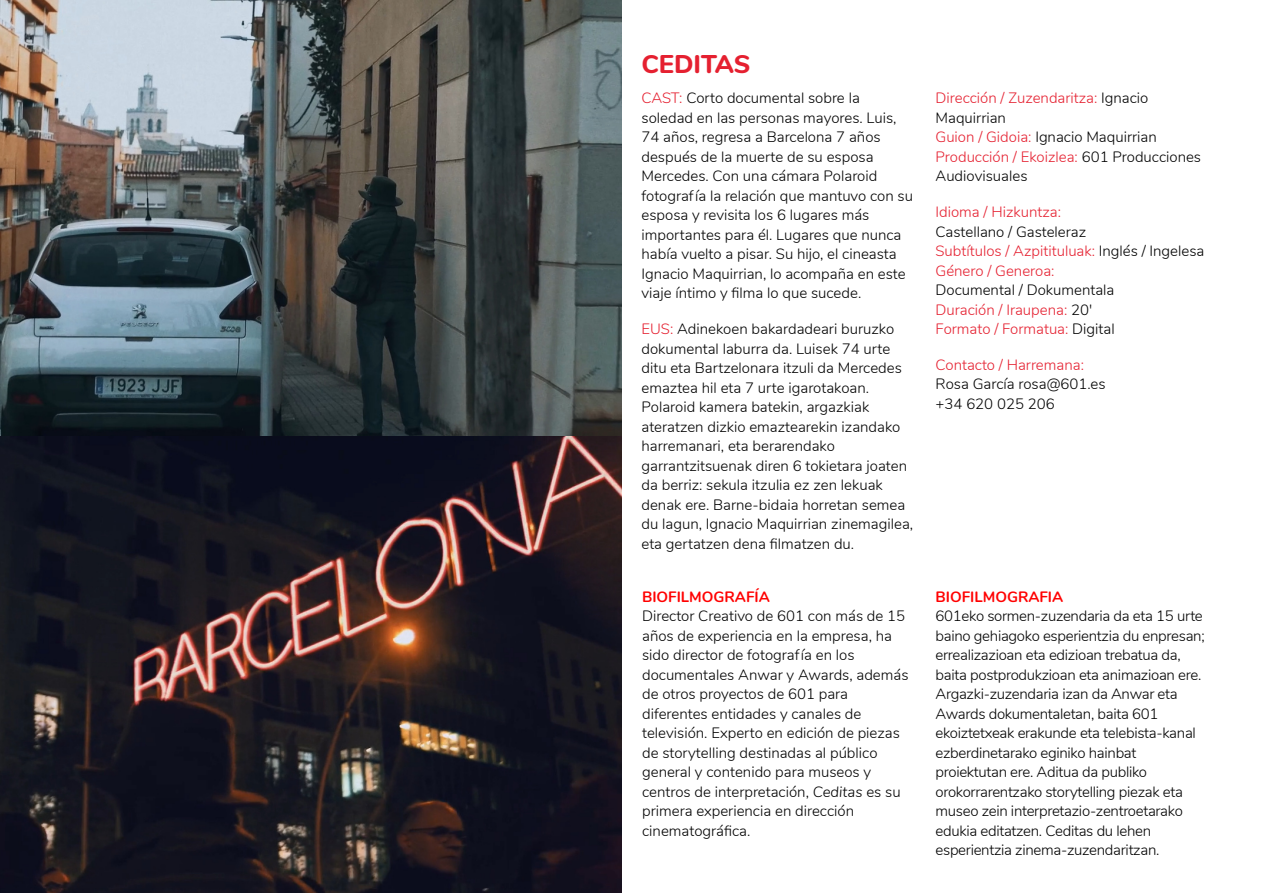
<style>
.page{position:relative;width:1263px;height:893px;background:#fff}
.page>*{position:absolute;margin:0;border:0;box-sizing:border-box;transform-origin:0 0}
.t1{font:800 25.65px "Nunito";color:#e52030}
.t2{font:300 15px/19.5px "Nunito";color:#000}
.t3{font:300 15px/19.5px "Nunito";letter-spacing:-.02em;color:#000}
.t4{font:300 15px/19.5px "Nunito";color:#e52030}
.t5{font:700 15px "Nunito";color:#f00}
.s1{color:#e52030}
.s2{font-style:italic}
.s3{color:#000}
</style>
<div class="page">
<img style="left:0;top:0;width:621px;height:437px">
<img style="left:0;top:437px;width:621px;height:456px">
<h1 class="t1" style="left:641px;top:48px;width:110px">CEDITAS</h1>
<p class="t2" style="left:641px;top:89px;width:273px"><span class="s1">CAST:</span> Corto documental sobre la soledad en las personas mayores. Luis, 74 años, regresa a Barcelona 7 años después de la muerte de su esposa Mercedes. Con una cámara Polaroid fotografía la relación que mantuvo con su esposa y revisita los 6 lugares más importantes para él. Lugares que nunca había vuelto a pisar. Su hijo, el cineasta Ignacio Maquirrian, lo acompaña en este viaje íntimo y filma lo que sucede.</p>
<p class="t2" style="left:641px;top:319px;width:273px"><span class="s1">EUS:</span> Adinekoen bakardadeari buruzko dokumental laburra da. Luisek 74 urte ditu eta Bartzelonara itzuli da Mercedes emaztea hil eta 7 urte igarotakoan.<br>Polaroid kamera batekin, argazkiak ateratzen dizkio emaztearekin izandako harremanari, eta berarendako garrantzitsuenak diren 6 tokietara joaten da berriz: sekula itzulia ez zen lekuak denak ere. Barne-bidaia horretan semea du lagun, Ignacio Maquirrian zinemagilea, eta gertatzen dena filmatzen du.</p>
<p class="t5" style="left:642px;top:587px;width:129px">BIOFILMOGRAFÍA</p>
<p class="t2" style="left:642px;top:606px;width:268px">Director Creativo de 601 con más de 15 años de experiencia en la empresa, ha sido director de fotografía en los documentales Anwar y Awards, además de otros proyectos de 601 para diferentes entidades y canales de televisión. Experto en edición de piezas de storytelling destinadas al público general y contenido para museos y centros de interpretación, <span class="s2">Ceditas</span> es su primera experiencia en dirección cinematográfica.</p>
<p class="t2" style="left:935px;top:89px;width:267px"><span class="s1">Dirección / Zuzendaritza:</span> Ignacio<br>Maquirrian<br><span class="s1">Guion / Gidoia:</span> Ignacio Maquirrian<br><span class="s1">Producción / Ekoizlea:</span> 601 Producciones<br>Audiovisuales</p>
<p class="t4" style="left:935px;top:202px;width:127px">Idioma / Hizkuntza:</p>
<p class="t4" style="left:935px;top:222px;width:270px"><span class="s3">Castellano / Gasteleraz<br></span>Subtítulos / Azpitituluak: <span class="s3">Inglés / Ingelesa<br></span>Género / Generoa:</p>
<p class="t4" style="left:935px;top:280px;width:181px"><span class="s3">Documental / Dokumentala<br></span>Duración / Iraupena: <span class="s3">20'<br></span>Formato / Formatua: <span class="s3">Digital</span></p>
<p class="t4" style="left:935px;top:355px;width:150px">Contacto / Harremana:</p>
<p class="t2" style="left:935px;top:375px;width:172px">Rosa García rosa@601.es +34 620 025 206</p>
<p class="t5" style="left:935px;top:587px;width:129px">BIOFILMOGRAFIA</p>
<p class="t3" style="left:935px;top:606px;width:271px">601eko sormen-zuzendaria da eta 15 urte baino gehiagoko esperientzia du enpresan; errealizazioan eta edizioan trebatua da, baita postprodukzioan eta animazioan ere.<br>Argazki-zuzendaria izan da Anwar eta Awards dokumentaletan, baita 601 ekoiztetxeak erakunde eta telebista-kanal ezberdinetarako eginiko hainbat proiektutan ere. Aditua da publiko orokorrarentzako storytelling piezak eta museo zein interpretazio-zentroetarako edukia editatzen. Ceditas du lehen esperientzia zinema-zuzendaritzan.</p>
</div>
